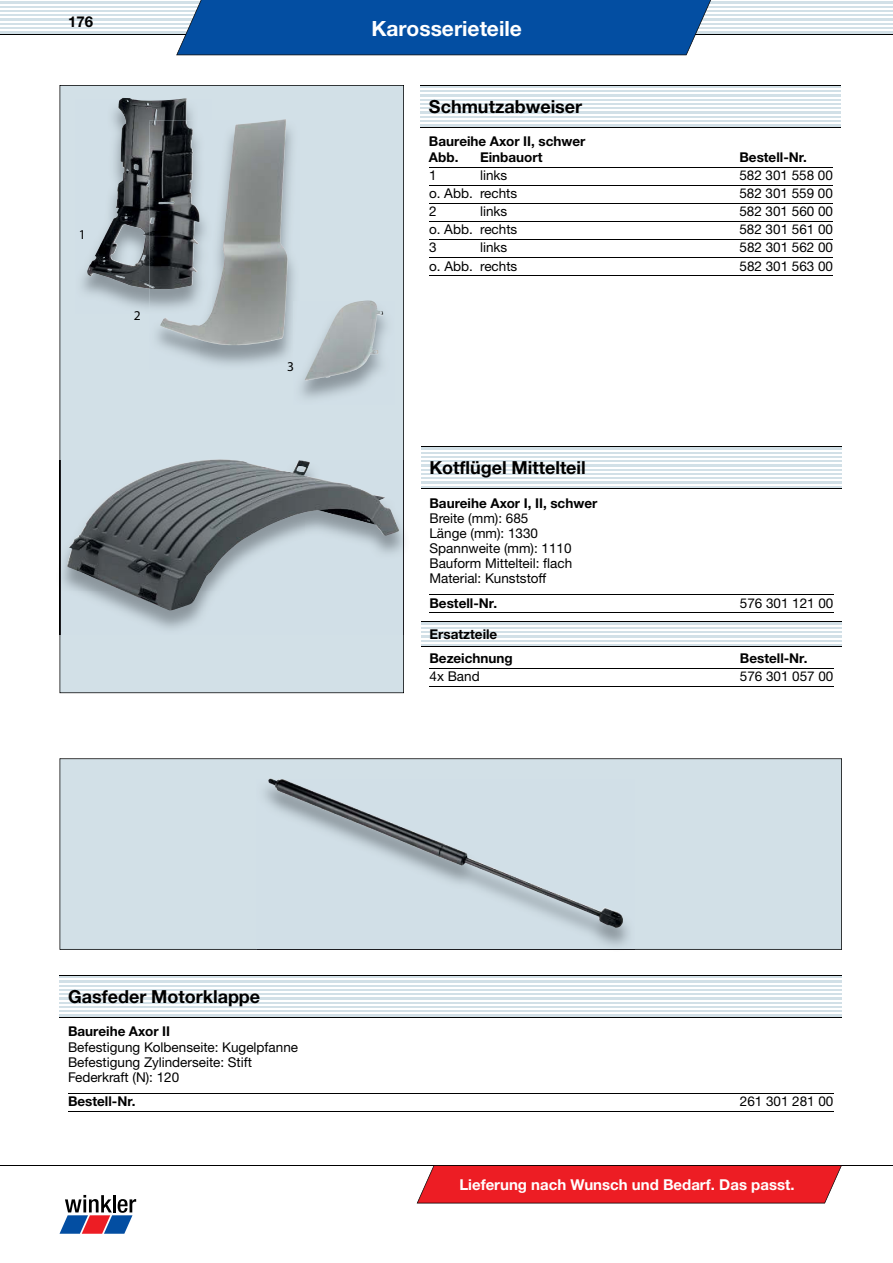
<style>
.page{position:relative;width:893px;height:1263px;background:#fff}
.page>*{position:absolute;margin:0;border:0;box-sizing:border-box;transform-origin:0 0}
.t1{font:700 21px "Helvetica Neue LTW1 G";color:#fff}
.t2{font:700 18px "Helvetica Neue LTW1 G";color:#000}
.t3{font:700 15px "Helvetica Neue LTW1 G";color:#fff}
.t4{font:700 15px "Helvetica Neue LTW1 G";color:#000}
.t5{font:13.5px/15px "Helvetica Neue LTW1 G";color:#000}
.t6{font:700 13.5px/15.6px "Helvetica Neue LTW1 G";color:#000}
.t7{font:13.5px "Myriad Pro";color:#000}
</style>
<div class="page">
<svg style="left:0;top:1px;width:893px;height:33px;fill:#d2e0e7"></svg>
<hr style="left:0;top:4px;width:893px;height:1px;background:#fff">
<hr style="left:0;top:8px;width:893px;height:2px;background:#fff">
<hr style="left:0;top:13px;width:893px;height:1px;background:#fff">
<hr style="left:0;top:17px;width:893px;height:1px;background:#fff">
<hr style="left:0;top:21px;width:893px;height:1px;background:#fff">
<hr style="left:0;top:25px;width:893px;height:2px;background:#fff">
<hr style="left:0;top:30px;width:893px;height:1px;background:#fff">
<hr style="left:0;top:34px;width:893px;height:1px;background:#000">
<svg style="left:176px;top:0;width:541px;height:55px;background:#1056a4"></svg>
<svg style="left:60px;top:1195px;width:76px;height:39px"></svg>
<hr style="left:0;top:1165px;width:893px;height:1px;background:#000">
<svg style="left:417px;top:1165px;width:425px;height:38px;background:#e5242b"></svg>
<div style="left:60px;top:758px;width:782px;height:192px;background:#d2e0e7"></div>
<div style="left:60px;top:85px;width:344px;height:608px;background:#d2e0e7"></div>
<svg style="left:420px;top:86px;width:421px;height:41px;fill:#d2e0e7"></svg>
<hr style="left:420px;top:89px;width:421px;height:1px;background:#fff">
<hr style="left:420px;top:93px;width:421px;height:1px;background:#fff">
<hr style="left:420px;top:97px;width:421px;height:1px;background:#fff">
<hr style="left:420px;top:101px;width:421px;height:2px;background:#fff">
<hr style="left:420px;top:106px;width:421px;height:1px;background:#fff">
<hr style="left:420px;top:110px;width:421px;height:1px;background:#fff">
<hr style="left:420px;top:114px;width:421px;height:1px;background:#fff">
<hr style="left:420px;top:118px;width:421px;height:2px;background:#fff">
<hr style="left:420px;top:123px;width:421px;height:1px;background:#fff">
<hr style="left:420px;top:85px;width:421px;height:1px;background:#000">
<hr style="left:420px;top:127px;width:421px;height:1px;background:#000">
<hr style="left:429px;top:167px;width:51px;height:1px;background:#000">
<hr style="left:480px;top:167px;width:259px;height:1px;background:#000">
<hr style="left:739px;top:167px;width:94px;height:1px;background:#000">
<hr style="left:429px;top:185px;width:51px;height:1px;background:#000">
<hr style="left:480px;top:185px;width:259px;height:1px;background:#000">
<hr style="left:739px;top:185px;width:94px;height:1px;background:#000">
<hr style="left:429px;top:203px;width:51px;height:1px;background:#000">
<hr style="left:480px;top:203px;width:259px;height:1px;background:#000">
<hr style="left:739px;top:203px;width:94px;height:1px;background:#000">
<hr style="left:429px;top:221px;width:51px;height:1px;background:#000">
<hr style="left:480px;top:221px;width:259px;height:1px;background:#000">
<hr style="left:739px;top:221px;width:94px;height:1px;background:#000">
<hr style="left:429px;top:239px;width:51px;height:1px;background:#000">
<hr style="left:480px;top:239px;width:259px;height:1px;background:#000">
<hr style="left:739px;top:239px;width:94px;height:1px;background:#000">
<hr style="left:429px;top:257px;width:51px;height:1px;background:#000">
<hr style="left:429px;top:275px;width:51px;height:1px;background:#000">
<hr style="left:480px;top:257px;width:259px;height:1px;background:#000">
<hr style="left:480px;top:275px;width:259px;height:1px;background:#000">
<hr style="left:739px;top:257px;width:94px;height:1px;background:#000">
<hr style="left:739px;top:275px;width:94px;height:1px;background:#000">
<svg style="left:421px;top:447px;width:421px;height:42px;fill:#d2e0e7"></svg>
<hr style="left:421px;top:450px;width:421px;height:1px;background:#fff">
<hr style="left:421px;top:454px;width:421px;height:1px;background:#fff">
<hr style="left:421px;top:458px;width:421px;height:2px;background:#fff">
<hr style="left:421px;top:463px;width:421px;height:1px;background:#fff">
<hr style="left:421px;top:467px;width:421px;height:1px;background:#fff">
<hr style="left:421px;top:471px;width:421px;height:1px;background:#fff">
<hr style="left:421px;top:475px;width:421px;height:2px;background:#fff">
<hr style="left:421px;top:480px;width:421px;height:1px;background:#fff">
<hr style="left:421px;top:484px;width:421px;height:1px;background:#fff">
<hr style="left:421px;top:446px;width:421px;height:1px;background:#000">
<hr style="left:421px;top:489px;width:421px;height:1px;background:#000">
<hr style="left:429px;top:594px;width:311px;height:1px;background:#000">
<hr style="left:429px;top:612px;width:311px;height:1px;background:#000">
<hr style="left:740px;top:594px;width:93px;height:1px;background:#000">
<hr style="left:740px;top:612px;width:93px;height:1px;background:#000">
<hr style="left:429px;top:668px;width:311px;height:1px;background:#000">
<hr style="left:429px;top:686px;width:311px;height:1px;background:#000">
<hr style="left:740px;top:668px;width:93px;height:1px;background:#000">
<hr style="left:740px;top:686px;width:93px;height:1px;background:#000">
<svg style="left:421px;top:622px;width:421px;height:24px;fill:#d2e0e7"></svg>
<hr style="left:421px;top:625px;width:421px;height:1px;background:#fff">
<hr style="left:421px;top:629px;width:421px;height:2px;background:#fff">
<hr style="left:421px;top:634px;width:421px;height:1px;background:#fff">
<hr style="left:421px;top:638px;width:421px;height:1px;background:#fff">
<hr style="left:421px;top:642px;width:421px;height:1px;background:#fff">
<hr style="left:421px;top:621px;width:421px;height:1px;background:#000">
<hr style="left:421px;top:646px;width:421px;height:1px;background:#000">
<img style="left:59px;top:460px;width:344px;height:174px">
<hr style="left:404px;top:460px;width:1px;height:174px;background:#000">
<hr style="left:60px;top:460px;width:1px;height:174px;background:#1d1d21">
<hr style="left:403px;top:460px;width:1px;height:174px;background:#1d1d21">
<img style="left:67px;top:459px;width:332px;height:152px">
<svg style="left:60px;top:976px;width:782px;height:41px;fill:#d2e0e7"></svg>
<hr style="left:60px;top:979px;width:782px;height:1px;background:#fff">
<hr style="left:60px;top:983px;width:782px;height:1px;background:#fff">
<hr style="left:60px;top:987px;width:782px;height:1px;background:#fff">
<hr style="left:60px;top:991px;width:782px;height:2px;background:#fff">
<hr style="left:60px;top:996px;width:782px;height:1px;background:#fff">
<hr style="left:60px;top:1000px;width:782px;height:1px;background:#fff">
<hr style="left:60px;top:1004px;width:782px;height:1px;background:#fff">
<hr style="left:60px;top:1008px;width:782px;height:2px;background:#fff">
<hr style="left:60px;top:1013px;width:782px;height:1px;background:#fff">
<hr style="left:60px;top:975px;width:782px;height:1px;background:#000">
<hr style="left:60px;top:1017px;width:782px;height:1px;background:#000">
<hr style="left:68px;top:1093px;width:672px;height:1px;background:#000">
<hr style="left:68px;top:1111px;width:672px;height:1px;background:#000">
<hr style="left:740px;top:1093px;width:93px;height:1px;background:#000">
<hr style="left:740px;top:1111px;width:93px;height:1px;background:#000">
<img style="left:257px;top:780px;width:10px;height:127px">
<img style="left:473px;top:780px;width:161px;height:169px">
<div style="left:257px;top:907px;width:216px;height:42px;background:#d1dfe7"></div>
<hr style="left:257px;top:949px;width:377px;height:1px;background:#1d1d21">
<img style="left:267px;top:778px;width:357px;height:150px">
<img style="left:76px;top:99px;width:135px;height:215px">
<img style="left:87px;top:98px;width:47px;height:188px">
<img style="left:199px;top:121px;width:100px;height:249px">
<img style="left:149px;top:314px;width:50px;height:56px">
<img style="left:149px;top:289px;width:11px;height:25px">
<img style="left:149px;top:121px;width:11px;height:168px">
<img style="left:160px;top:119px;width:128px;height:226px">
<img style="left:294px;top:302px;width:100px;height:102px">
<img style="left:294px;top:302px;width:5px;height:68px">
<img style="left:305px;top:300px;width:78px;height:81px">
<p class="t4" style="left:68px;top:12px;width:27px">176</p>
<p class="t7" style="left:79px;top:227px;width:8px">1</p>
<p class="t7" style="left:134px;top:307px;width:8px">2</p>
<p class="t7" style="left:287px;top:358px;width:8px">3</p>
<h1 class="t1" style="left:371px;top:15px;width:152px">Karosserieteile</h1>
<h2 class="t2" style="left:429px;top:95px;width:155px">Schmutzabweiser</h2>
<p class="t6" style="left:429px;top:133px;width:158px">Baureihe Axor II, schwer<br>Abb.</p>
<p class="t6" style="left:480px;top:149px;width:64px">Einbauort</p>
<p class="t6" style="left:739px;top:149px;width:69px">Bestell-Nr.</p>
<p class="t5" style="left:429px;top:167px;width:9px">1</p>
<p class="t5" style="left:480px;top:167px;width:29px">links</p>
<p class="t5" style="left:739px;top:167px;width:95px">582 301 558 00</p>
<p class="t5" style="left:429px;top:186px;width:90px">o. Abb. rechts</p>
<p class="t5" style="left:739px;top:186px;width:95px">582 301 559 00</p>
<p class="t5" style="left:429px;top:204px;width:9px">2</p>
<p class="t5" style="left:480px;top:204px;width:29px">links</p>
<p class="t5" style="left:739px;top:204px;width:95px">582 301 560 00</p>
<p class="t5" style="left:429px;top:222px;width:90px">o. Abb. rechts</p>
<p class="t5" style="left:739px;top:222px;width:95px">582 301 561 00</p>
<p class="t5" style="left:429px;top:240px;width:9px">3</p>
<p class="t5" style="left:480px;top:240px;width:29px">links</p>
<p class="t5" style="left:739px;top:240px;width:95px">582 301 562 00</p>
<p class="t5" style="left:429px;top:258px;width:90px">o. Abb. rechts</p>
<p class="t5" style="left:739px;top:258px;width:95px">582 301 563 00</p>
<h2 class="t2" style="left:429px;top:456px;width:158px">Kotflügel Mittelteil</h2>
<p class="t6" style="left:429px;top:495px;width:169px">Baureihe Axor I, II, schwer</p>
<p class="t5" style="left:429px;top:511px;width:144px">Breite (mm): 685<br>Länge (mm): 1330<br>Spannweite (mm): 1110<br>Bauform Mittelteil: flach<br>Material: Kunststoff</p>
<p class="t6" style="left:429px;top:595px;width:69px">Bestell-Nr.</p>
<p class="t5" style="left:740px;top:595px;width:95px">576 301 121 00</p>
<p class="t6" style="left:429px;top:623px;width:85px;line-height:23.4px">Ersatzteile<br>Bezeichnung</p>
<p class="t6" style="left:740px;top:650px;width:69px">Bestell-Nr.</p>
<p class="t5" style="left:429px;top:668px;width:52px">4x Band</p>
<p class="t5" style="left:740px;top:668px;width:95px">576 301 057 00</p>
<h2 class="t2" style="left:68px;top:985px;width:194px">Gasfeder Motorklappe</h2>
<p class="t6" style="left:68px;top:1023px;width:104px">Baureihe Axor II</p>
<p class="t5" style="left:68px;top:1039px;width:232px">Befestigung Kolbenseite: Kugelpfanne<br>Befestigung Zylinderseite: Stift<br>Federkraft (N): 120</p>
<p class="t6" style="left:68px;top:1093px;width:69px">Bestell-Nr.</p>
<p class="t5" style="left:740px;top:1094px;width:95px">261 301 281 00</p>
<p class="t3" style="left:459px;top:1175px;width:337px">Lieferung nach Wunsch und Bedarf. Das passt.</p>
</div>
